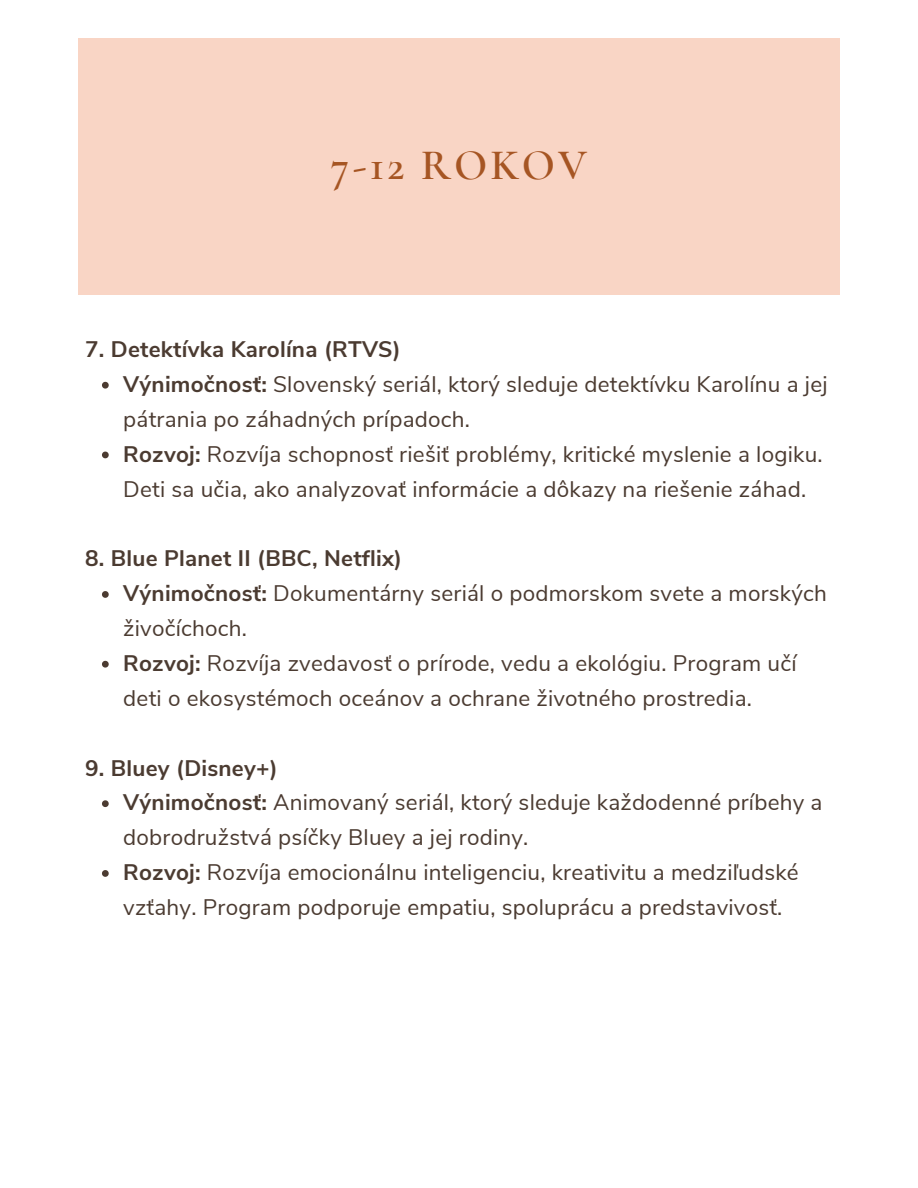
<style>
.page{position:relative;width:918px;height:1188px;background:#fff}
.page>*{position:absolute;margin:0;border:0;box-sizing:border-box;transform-origin:0 0}
.t1{font:600 43.5px "Cormorant Garamond";letter-spacing:.07em;color:#a65523}
.t2{font:22.5px/34.8px "Nunito Sans";letter-spacing:.01em;color:#4b3b31}
.t3{font:700 22.5px "Nunito Sans";letter-spacing:.01em;color:#4b3b31}
.s1{font-weight:700}
</style>
<div class="page">
<div style="left:78px;top:39px;width:762px;height:256px;background:#f9d1bf"></div>
<svg style="left:102px;top:382px;width:7px;height:7px"></svg>
<svg style="left:102px;top:452px;width:7px;height:6px"></svg>
<svg style="left:102px;top:591px;width:7px;height:7px"></svg>
<svg style="left:102px;top:661px;width:7px;height:7px"></svg>
<svg style="left:102px;top:800px;width:7px;height:7px"></svg>
<svg style="left:102px;top:870px;width:7px;height:7px"></svg>
<h1 class="t1" style="left:331px;top:139px;width:258px">7-12 ROKOV</h1>
<h2 class="t3" style="left:85px;top:334px;width:317px">7. Detektívka Karolína (RTVS)</h2>
<p class="t2" style="left:123px;top:367px;width:706px"><span class="s1">Výnimočnosť:</span> Slovenský seriál, ktorý sleduje detektívku Karolínu a jej pátrania po záhadných prípadoch.</p>
<p class="t2" style="left:123px;top:437px;width:701px"><span class="s1">Rozvoj:</span> Rozvíja schopnosť riešiť problémy, kritické myslenie a logiku.<br>Deti sa učia, ako analyzovať informácie a dôkazy na riešenie záhad.</p>
<h2 class="t3" style="left:85px;top:544px;width:319px">8. Blue Planet II (BBC, Netflix)</h2>
<p class="t2" style="left:123px;top:576px;width:705px"><span class="s1">Výnimočnosť:</span> Dokumentárny seriál o podmorskom svete a morských živočíchoch.</p>
<p class="t2" style="left:123px;top:646px;width:675px"><span class="s1">Rozvoj:</span> Rozvíja zvedavosť o prírode, vedu a ekológiu. Program učí deti o ekosystémoch oceánov a ochrane životného prostredia.</p>
<h2 class="t3" style="left:85px;top:753px;width:194px">9. Bluey (Disney+)</h2>
<p class="t2" style="left:123px;top:786px;width:701px"><span class="s1">Výnimočnosť:</span> Animovaný seriál, ktorý sleduje každodenné príbehy a dobrodružstvá psíčky Bluey a jej rodiny.</p>
<p class="t2" style="left:123px;top:855px;width:677px"><span class="s1">Rozvoj:</span> Rozvíja emocionálnu inteligenciu, kreativitu a medziľudské vzťahy. Program podporuje empatiu, spoluprácu a predstavivosť.</p>
</div>
